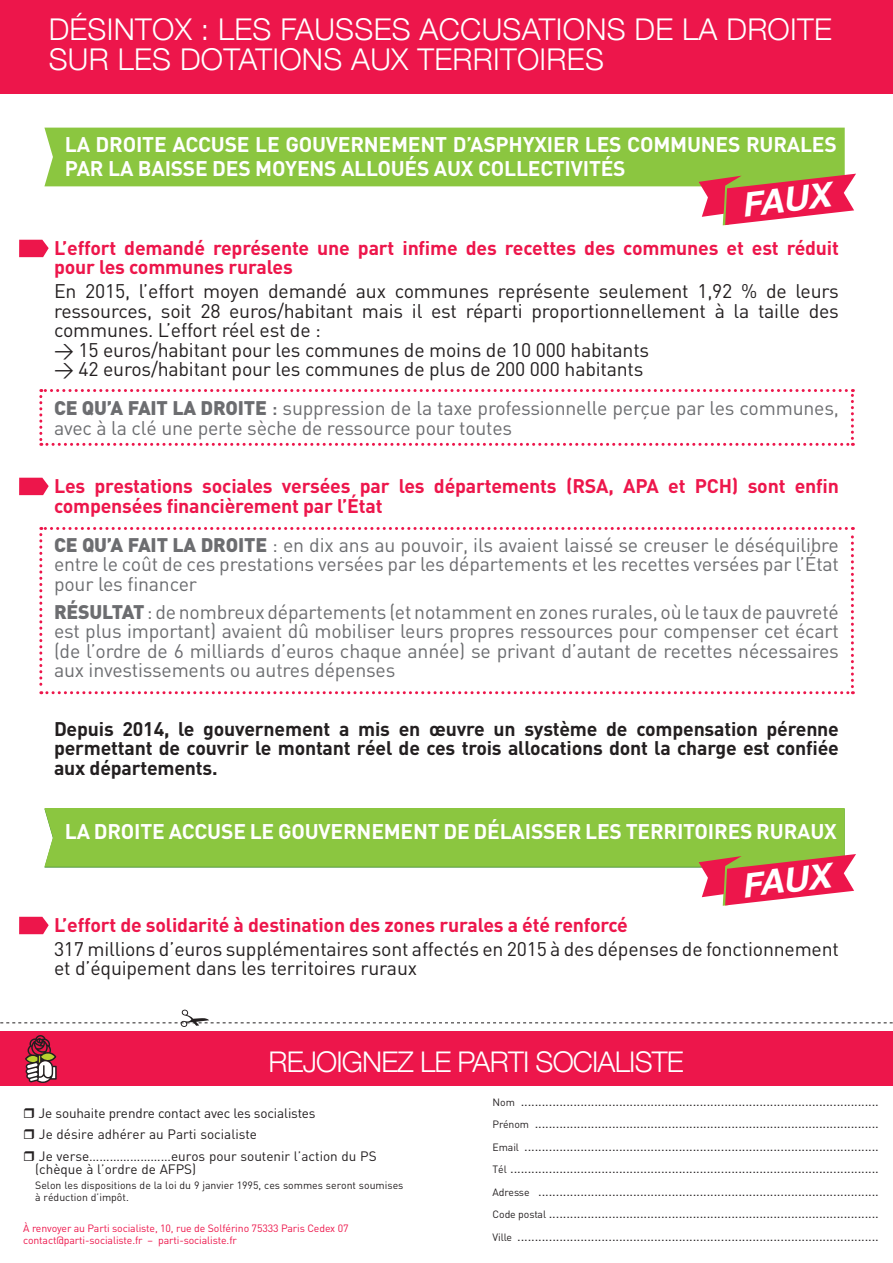
<style>
.page{position:relative;width:893px;height:1263px;background:#fff}
.page>*{position:absolute;margin:0;border:0;box-sizing:border-box;transform-origin:0 0}
.t1{font:italic 700 33.9px "Helvetica Neue";color:#fff}
.t2{font:300 30px/30px "Helvetica Neue";letter-spacing:.01em;color:#fff}
.t3{font:300 28.5px "Helvetica Neue";letter-spacing:-.03em;color:#fff}
.t4{font:700 21px/24px "DIN";letter-spacing:-.01em;color:#fff}
.t5{font:19.5px/19.5px "DIN";letter-spacing:-.01em;color:#6c6d70;text-align:justify}
.t6{font:19.5px/19.5px "DIN";letter-spacing:-.01em;color:#231f20}
.t7{font:700 19.5px/19.5px "DIN";letter-spacing:-.01em;color:#ed164b}
.t8{font:700 19.5px/19.5px "DIN";letter-spacing:-.01em;color:#231f20;text-align:justify}
.t9{font:13.5px/22.5px "DIN";color:#231f20}
.t10{font:10.5px/12px "DIN";letter-spacing:-.01em;color:#ed164b}
.t11{font:10.5px/12px "DIN";color:#231f20}
.s1{font-weight:900}
.s2{font-weight:500}
.s3{font-size:10.5px}
</style>
<div class="page">
<svg style="left:0;top:1010px;width:893px;height:17px"></svg>
<div style="left:0;top:1032px;width:893px;height:54px;background:#ed164b"></div>
<svg style="left:25px;top:1035px;width:32px;height:48px"></svg>
<div style="left:44px;top:128px;width:801px;height:58px;background:#8bc640"></div>
<div style="left:44px;top:808px;width:801px;height:59px;background:#8bc640"></div>
<div style="left:1px;top:0;width:892px;height:93px;background:#ed164b"></div>
<svg style="left:699px;top:158px;width:157px;height:67px"></svg>
<svg style="left:699px;top:838px;width:157px;height:68px"></svg>
<svg style="left:39px;top:389px;width:815px;height:57px"></svg>
<svg style="left:39px;top:527px;width:815px;height:167px"></svg>
<svg style="left:19px;top:240px;width:30px;height:17px"></svg>
<svg style="left:19px;top:917px;width:30px;height:17px"></svg>
<svg style="left:19px;top:478px;width:30px;height:17px"></svg>
<h2 class="t2" style="left:49px;top:12px;width:785px">DÉSINTOX : LES FAUSSES ACCUSATIONS DE LA DROITE<br>SUR LES DOTATIONS AUX TERRITOIRES</h2>
<h3 class="t4" style="left:65px;top:132px;width:773px">LA DROITE ACCUSE LE GOUVERNEMENT D’ASPHYXIER LES COMMUNES RURALES<br>PAR LA BAISSE DES MOYENS ALLOUÉS AUX COLLECTIVITÉS</h3>
<h1 class="t1" style="left:738px;top:179px;width:91px;rotate:-7deg">FAUX</h1>
<h3 class="t7" style="left:54px;top:237px;width:786px">L’effort demandé représente une part infime des recettes des communes et est réduit pour les communes rurales</h3>
<p class="t6" style="left:54px;top:281px;width:786px">En 2015, l’effort moyen demandé aux communes représente seulement 1,92 % de leurs ressources, soit 28 euros/habitant mais il est réparti proportionnellement à la taille des communes. L’effort réel est de :<br>&gt; 15 euros/habitant pour les communes de moins de 10 000 habitants<br>&gt; 42 euros/habitant pour les communes de plus de 200 000 habitants</p>
<h3 class="t5" style="left:54px;top:398px;width:786px"><span class="s1">CE QU’A FAIT LA DROITE</span> <span class="s2">:</span> suppression de la taxe professionnelle perçue par les communes, avec à la clé une perte sèche de ressource pour toutes</h3>
<h3 class="t7" style="left:54px;top:475px;width:786px">Les prestations sociales versées par les départements (RSA, APA et PCH) sont enfin compensées financièrement par l’État</h3>
<h3 class="t5" style="left:54px;top:534px;width:786px"><span class="s1">CE QU’A FAIT LA DROITE</span> : en dix ans au pouvoir, ils avaient laissé se creuser le déséquilibre entre le coût de ces prestations versées par les départements et les recettes versées par l’État pour les financer</h3>
<p class="t5" style="left:54px;top:601px;width:786px"><span class="s1">RÉSULTAT</span> : de nombreux départements (et notamment en zones rurales, où le taux de pauvreté est plus important) avaient dû mobiliser leurs propres ressources pour compenser cet écart (de l’ordre de 6 milliards d’euros chaque année) se privant d’autant de recettes nécessaires aux investissements ou autres dépenses</p>
<h3 class="t8" style="left:54px;top:718px;width:786px">Depuis 2014, le gouvernement a mis en œuvre un système de compensation pérenne permettant de couvrir le montant réel de ces trois allocations dont la charge est confiée aux départements.</h3>
<h3 class="t4" style="left:65px;top:818px;width:773px">LA DROITE ACCUSE LE GOUVERNEMENT DE DÉLAISSER LES TERRITOIRES RURAUX</h3>
<h1 class="t1" style="left:738px;top:859px;width:91px;rotate:-7deg">FAUX</h1>
<h3 class="t7" style="left:54px;top:914px;width:575px">L’effort de solidarité à destination des zones rurales a été renforcé</h3>
<h3 class="t6" style="left:54px;top:938px;width:786px">317 millions d’euros supplémentaires sont affectés en 2015 à des dépenses de fonctionnement et d’équipement dans les territoires ruraux</h3>
<h3 class="t3" style="left:269px;top:1039px;width:416px">REJOIGNEZ LE PARTI SOCIALISTE</h3>
<p class="t9" style="left:39px;top:1102px;width:340px;line-height:21.1px">Je souhaite prendre contact avec les socialistes<br>Je désire adhérer au Parti socialiste<br>Je verse……………………euros pour soutenir l’action du PS</p>
<p class="t9" style="left:35px;top:1158px;width:163px">(chèque à l’ordre de AFPS)</p>
<p class="t11" style="left:35px;top:1179px;width:370px">Selon les dispositions de la loi du 9 janvier 1995, ces sommes seront soumises à réduction d’impôt.</p>
<p class="t10" style="left:23px;top:1222px;width:327px">À renvoyer au Parti socialiste, 10, rue de Solférino 75333 Paris Cedex 07 contact@parti-socialiste.fr – parti-socialiste.fr</p>
<p class="t9" style="left:493px;top:1089px;width:388px;text-align:justify"><span class="s3">Nom</span> ......................................................................................................<br><span class="s3">Prénom</span> ..................................................................................................<br><span class="s3">Email</span> .....................................................................................................<br><span class="s3">Tél</span> .........................................................................................................<br><span class="s3">Adresse</span> .................................................................................................<br><span class="s3">Code postal</span> ..............................................................................................<br><span class="s3">Ville</span> .......................................................................................................</p>
</div>
